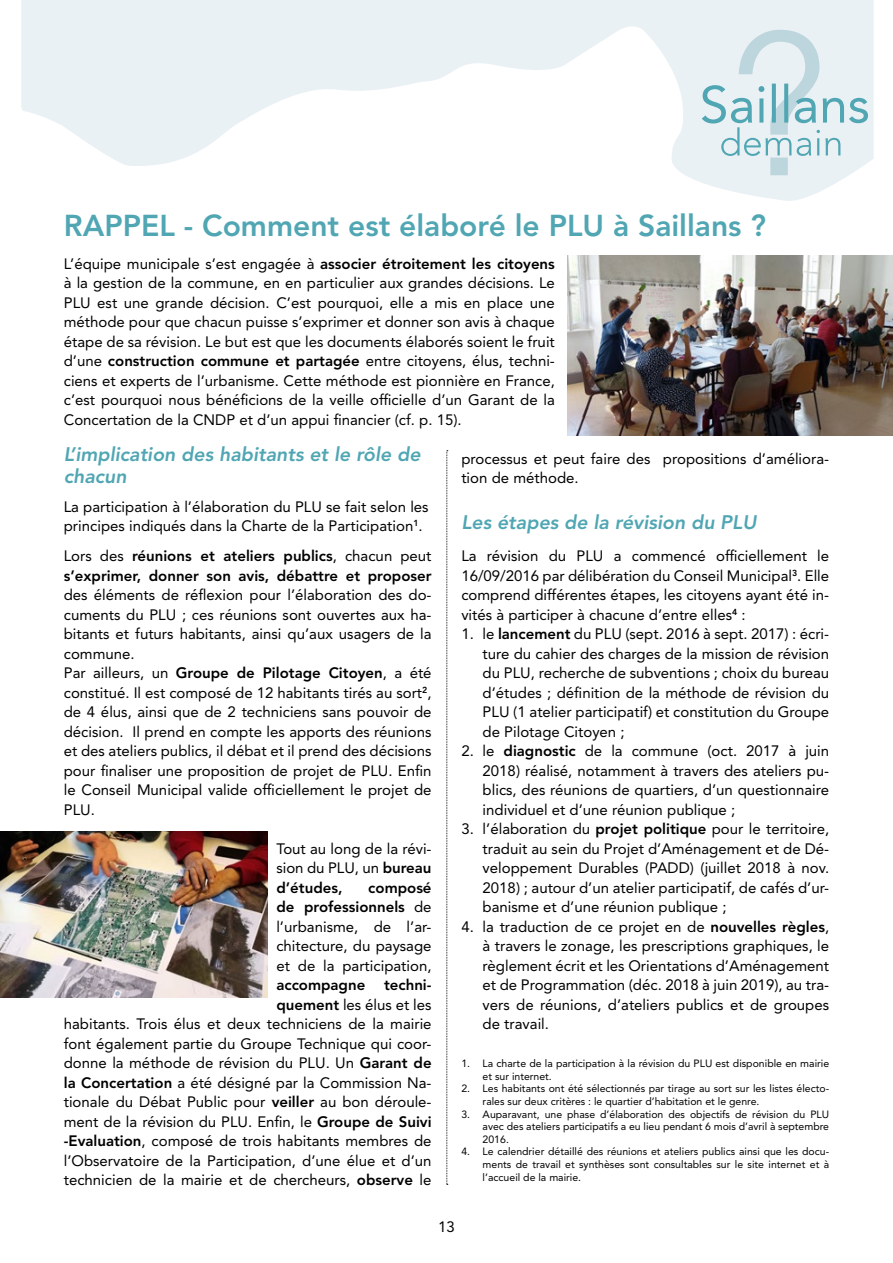
<style>
.page{position:relative;width:893px;height:1263px;background:#fff}
.page>*{position:absolute;margin:0;border:0;box-sizing:border-box;transform-origin:0 0}
.t1{font:800 30px "Avenir LT Std";color:#50a6b3}
.t2{font:italic 800 19.5px/22.5px "Avenir LT Std";color:#50a6b3}
.t3{font:15px/19.5px "Avenir LT Std";color:#000;text-align:justify}
.t4{font:800 15px/19.5px "Avenir LT Std";color:#000}
.t5{font:10.5px/12.6px "Avenir LT Std";color:#000}
.s1{font-weight:800}
.s2{font-weight:400}
</style>
<div class="page">
<svg style="left:21px;top:0;width:853px;height:201px;fill:#eaf1f4"></svg>
<svg style="left:702px;top:30px;width:166px;height:145px;background:#d5e6ea"></svg>
<img style="left:0;top:831px;width:268px;height:167px">
<svg style="left:446px;top:450px;width:2px;height:735px"></svg>
<img style="left:568px;top:255px;width:325px;height:181px">
<h1 class="t1" style="left:64px;top:208px;width:704px">RAPPEL - Comment est élaboré le PLU à Saillans ?</h1>
<p class="t3" style="left:64px;top:254px;width:493px">L’équipe municipale s’est engagée à <span class="s1">associer étroitement les citoyens </span>à la gestion de la commune, en en particulier aux grandes décisions. Le PLU est une grande décision. C’est pourquoi, elle a mis en place une méthode pour que chacun puisse s’exprimer et donner son avis à chaque étape de sa révision. Le but est que les documents élaborés soient le fruit d’une <span class="s1">construction commune et partagée</span> entre citoyens, élus, techni&shy;ciens et experts de l’urbanisme. Cette méthode est pionnière en France, c’est pourquoi nous bénéficions de la veille officielle d’un Garant de la Concertation de la CNDP et d’un appui financier (cf. p. 15).</p>
<h2 class="t2" style="left:64px;top:443px;width:358px">L’implication des habitants et le rôle de chacun</h2>
<p class="t3" style="left:64px;top:497px;width:366px">La participation à l’élaboration du PLU se fait selon les principes indiqués dans la Charte de la Participation<sup>1</sup>.</p>
<p class="t4" style="left:64px;top:546px;width:369px"><span class="s2">Lors des</span> réunions et ateliers publics<span class="s2">, chacun peut </span>s’exprimer, donner son avis, débattre et proposer</p>
<p class="t3" style="left:64px;top:585px;width:369px;text-align:left">des éléments de réflexion pour l’élaboration des do&shy;cuments du PLU ; ces réunions sont ouvertes aux ha&shy;bitants et futurs habitants, ainsi qu’aux usagers de la commune.<br>Par ailleurs, un <span class="s1">Groupe de Pilotage Citoyen</span>, a été constitué. Il est composé de 12 habitants tirés au sort<sup>2</sup>, de 4 élus, ainsi que de 2 techniciens sans pouvoir de décision. Il prend en compte les apports des réunions et des ateliers publics, il débat et il prend des décisions pour finaliser une proposition de projet de PLU. Enfin le Conseil Municipal valide officiellement le projet de PLU.</p>
<p class="t3" style="left:276px;top:839px;width:157px">Tout au long de la révi&shy;sion du PLU, un <span class="s1">bureau d’études,</span></p>
<p class="t3" style="left:276px;top:878px;width:157px;text-indent:92px"><span class="s1">composé de professionnels</span> de l’urbanisme, de l’ar&shy;chitecture, du paysage et de la participation,</p>
<p class="t4" style="left:276px;top:975px;width:90px">accompagne</p>
<p class="t3" style="left:64px;top:975px;width:369px;text-align:right"><span class="s1">techni-<br>quement</span> les élus et les<br>habitants. Trois élus et deux techniciens de la mairie font également partie du Groupe Technique qui coor&shy;donne la méthode de révision du PLU. Un <span class="s1">Garant de la Concertation</span> a été désigné par la Commission Na&shy;tionale du Débat Public pour <span class="s1">veiller</span> au bon déroule&shy;ment de la révision du PLU. Enfin, le <span class="s1">Groupe de Suivi -Evaluation</span>, composé de trois habitants membres de l’Observatoire de la Participation, d’une élue et d’un technicien de la mairie et de chercheurs, <span class="s1">observe</span> le</p>
<p class="t3" style="left:461px;top:449px;width:369px">processus et peut faire des propositions d’améliora&shy;tion de méthode.</p>
<h2 class="t2" style="left:461px;top:511px;width:297px">Les étapes de la révision du PLU</h2>
<p class="t3" style="left:461px;top:546px;width:369px">La révision du PLU a commencé officiellement le 16/09/2016 par délibération du Conseil Municipal<sup>3</sup>. Elle comprend différentes étapes, les citoyens ayant été in&shy;vités à participer à chacune d’entre elles<sup>4</sup> :</p>
<p class="t3" style="left:483px;top:624px;width:348px;text-indent:-21px">1. le <span class="s1">lancement</span> du PLU (sept. 2016 à sept. 2017) : écri&shy;ture du cahier des charges de la mission de révision du PLU, recherche de subventions ; choix du bureau d’études ; définition de la méthode de révision du PLU (1 atelier participatif) et constitution du Groupe de Pilotage Citoyen ;</p>
<p class="t3" style="left:483px;top:741px;width:348px;text-indent:-21px">2. le <span class="s1">diagnostic</span> de la commune (oct. 2017 à juin 2018) réalisé, notamment à travers des ateliers pu&shy;blics, des réunions de quartiers, d’un questionnaire individuel et d’une réunion publique ;</p>
<p class="t3" style="left:483px;top:819px;width:348px;text-indent:-21px">3. l’élaboration du <span class="s1">projet politique</span> pour le territoire, traduit au sein du Projet d’Aménagement et de Dé&shy;veloppement Durables (PADD) (juillet 2018 à nov.<br>2018) ; autour d’un atelier participatif, de cafés d’ur&shy;banisme et d’une réunion publique ;</p>
<p class="t3" style="left:483px;top:917px;width:348px;text-indent:-21px">4. la traduction de ce projet en de <span class="s1">nouvelles règles</span>, à travers le zonage, les prescriptions graphiques, le règlement écrit et les Orientations d’Aménagement et de Programmation (déc. 2018 à juin 2019), au tra&shy;vers de réunions, d’ateliers publics et de groupes de travail.</p>
<p class="t5" style="left:483px;top:1057px;width:348px;text-indent:-21px">1. La charte de la participation à la révision du PLU est disponible en mairie et sur internet.</p>
<p class="t5" style="left:483px;top:1082px;width:348px;text-indent:-21px">2. Les habitants ont été sélectionnés par tirage au sort sur les listes électo&shy;rales sur deux critères : le quartier d’habitation et le genre.</p>
<p class="t5" style="left:483px;top:1108px;width:348px;text-align:justify;text-indent:-21px">3. Auparavant, une phase d’élaboration des objectifs de révision du PLU avec des ateliers participatifs a eu lieu pendant 6 mois d’avril à septembre 2016.</p>
<p class="t5" style="left:483px;top:1145px;width:348px;text-align:justify;text-indent:-21px">4. Le calendrier détaillé des réunions et ateliers publics ainsi que les docu&shy;ments de travail et synthèses sont consultables sur le site internet et à l’accueil de la mairie.</p>
<p class="t3" style="left:438px;top:1217px;width:18px">13</p>
</div>
